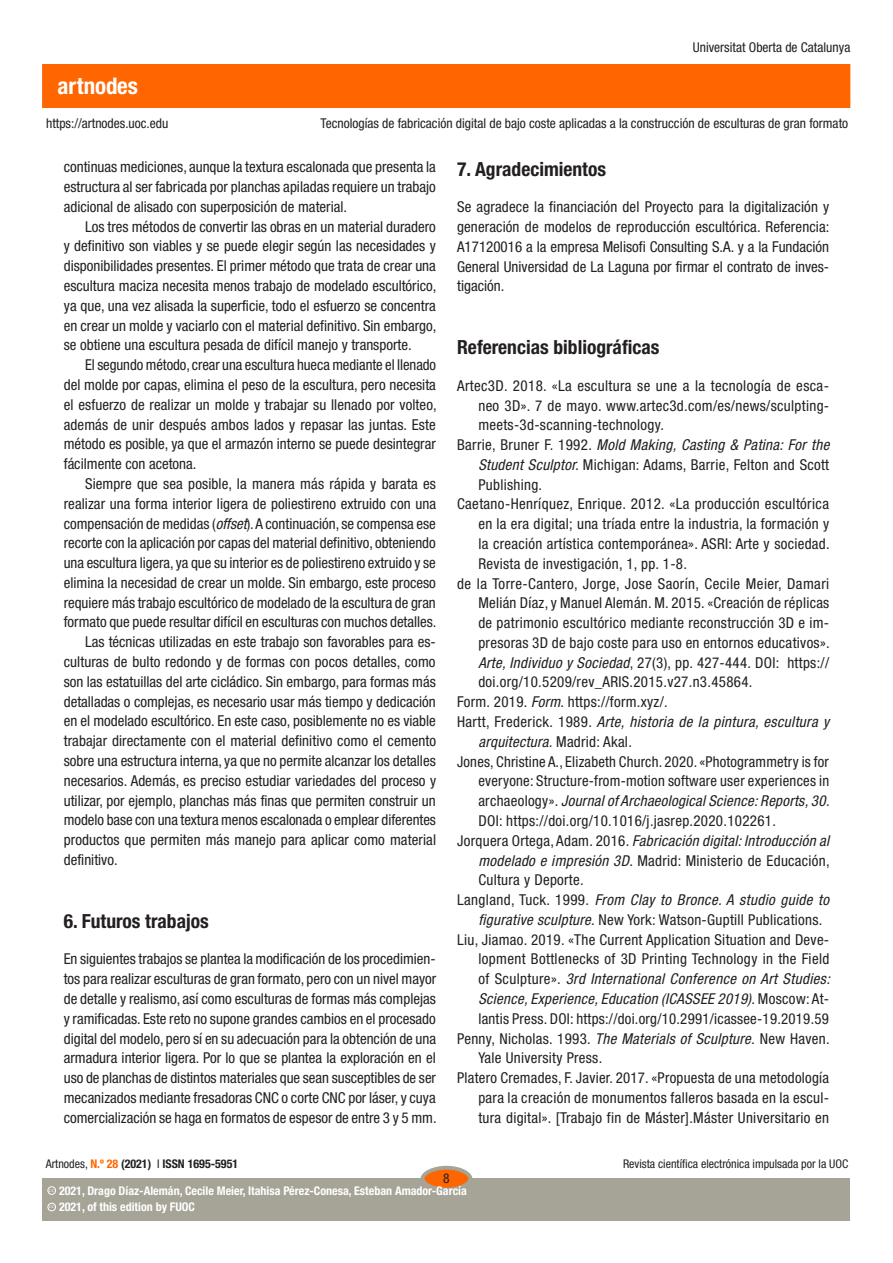
<style>
.page{position:relative;width:893px;height:1263px;background:#fff}
.page>*{position:absolute;margin:0;border:0;box-sizing:border-box;transform-origin:0 0}
.t1{font:700 condensed 22.95px "Helvetica Neue LT Std";color:#fff}
.t2{font:700 condensed 19.5px "Helvetica Neue LT Std";color:#231f20}
.text{font:condensed 15px/19.8px "Helvetica Neue LT Std";color:#231f20;text-align:justify}
.biblio{font:condensed 15px/19.8px "Helvetica Neue LT Std";letter-spacing:.02em;color:#231f20;text-align:justify}
.text1p{font:condensed 15px/19.8px "Helvetica Neue LT Std";color:#231f20;text-align:justify}
.biblio-2{font:italic condensed 15px/19.8px "Helvetica Neue LT Std";letter-spacing:.025em;color:#231f20}
.titolet{font:condensed 13.5px "Helvetica Neue LT Std";color:#231f20}
.t3{font:700 condensed 12px "Helvetica Neue LT Std";color:#fff}
.t4{font:condensed 12px "Helvetica Neue LT Std";color:#231f20}
.t5{font:700 condensed 12px "Helvetica Neue LT Std";color:#231f20}
.t6{font:600 3.9px "Adobe Caslon Pro";color:#fff}
.s1{font-style:italic}
.s2{font-style:normal}
.s3{font-weight:400}
.s4{color:#f60}
</style>
<div class="page">
<div style="left:43px;top:65px;width:807px;height:42px;background:#f60"></div>
<div style="left:43px;top:1178px;width:807px;height:42px;background:#a6a397"></div>
<div style="left:422px;top:1168px;width:48px;height:21px;background:#f60;border-radius:50%"></div>
<div style="left:421px;top:1166px;width:51px;height:25px;border:4px solid #a6a397;border-radius:50%"></div>
<div style="left:48px;top:1203px;width:8px;height:8px;border:1px solid #fff;border-radius:50%"></div>
<div style="left:48px;top:1186px;width:8px;height:8px;border:1px solid #fff;border-radius:50%"></div>
<p class="t1" style="left:58px;top:72px;width:82px">artnodes</p>
<p class="titolet" style="left:46px;top:115px;width:124px">https://artnodes.uoc.edu</p>
<p class="titolet" style="left:693px;top:40px;width:159px">Universitat Oberta de Catalunya</p>
<p class="titolet" style="left:320px;top:115px;width:529px">Tecnologías de fabricación digital de bajo coste aplicadas a la construcción de esculturas de gran formato</p>
<p class="text" style="left:64px;top:157px;width:374px">continuas mediciones, aunque la textura escalonada que presenta la estructura al ser fabricada por planchas apiladas requiere un trabajo adicional de alisado con superposición de material.</p>
<p class="text" style="left:64px;top:216px;width:374px;text-indent:21px">Los tres métodos de convertir las obras en un material duradero y definitivo son viables y se puede elegir según las necesidades y disponibilidades presentes. El primer método que trata de crear una escultura maciza necesita menos trabajo de modelado escultórico, ya que, una vez alisada la superficie, todo el esfuerzo se concentra en crear un molde y vaciarlo con el material definitivo. Sin embargo, se obtiene una escultura pesada de difícil manejo y transporte.</p>
<p class="text" style="left:64px;top:355px;width:374px;text-indent:21px">El segundo método, crear una escultura hueca mediante el llenado del molde por capas, elimina el peso de la escultura, pero necesita el esfuerzo de realizar un molde y trabajar su llenado por volteo, además de unir después ambos lados y repasar las juntas. Este método es posible, ya que el armazón interno se puede desintegrar fácilmente con acetona.</p>
<p class="text" style="left:64px;top:474px;width:374px;text-indent:21px">Siempre que sea posible, la manera más rápida y barata es realizar una forma interior ligera de poliestireno extruido con una compensación de medidas (<span class="s1">offset</span>). A continuación, se compensa ese recorte con la aplicación por capas del material definitivo, obteniendo una escultura ligera, ya que su interior es de poliestireno extruido y se elimina la necesidad de crear un molde. Sin embargo, este proceso requiere más trabajo escultórico de modelado de la escultura de gran formato que puede resultar difícil en esculturas con muchos detalles.</p>
<p class="text" style="left:64px;top:632px;width:374px;text-indent:21px">Las técnicas utilizadas en este trabajo son favorables para es&shy;culturas de bulto redondo y de formas con pocos detalles, como son las estatuillas del arte cicládico. Sin embargo, para formas más detalladas o complejas, es necesario usar más tiempo y dedicación en el modelado escultórico. En este caso, posiblemente no es viable trabajar directamente con el material definitivo como el cemento sobre una estructura interna, ya que no permite alcanzar los detalles necesarios. Además, es preciso estudiar variedades del proceso y utilizar, por ejemplo, planchas más finas que permiten construir un modelo base con una textura menos escalonada o emplear diferentes productos que permiten más manejo para aplicar como material definitivo.</p>
<p class="t2" style="left:64px;top:909px;width:146px">6. Futuros trabajos</p>
<p class="text1p" style="left:64px;top:949px;width:374px">En siguientes trabajos se plantea la modificación de los procedimien&shy;tos para realizar esculturas de gran formato, pero con un nivel mayor de detalle y realismo, así como esculturas de formas más complejas y ramificadas. Este reto no supone grandes cambios en el procesado digital del modelo, pero sí en su adecuación para la obtención de una armadura interior ligera. Por lo que se plantea la exploración en el uso de planchas de distintos materiales que sean susceptibles de ser mecanizados mediante fresadoras CNC o corte CNC por láser, y cuya comercialización se haga en formatos de espesor de entre 3 y 5 mm.</p>
<p class="t2" style="left:457px;top:157px;width:150px">7. Agradecimientos</p>
<p class="text1p" style="left:457px;top:197px;width:374px">Se agradece la financiación del Proyecto para la digitalización y generación de modelos de reproducción escultórica. Referencia:<br>A17120016 a la empresa Melisofi Consulting S.A. y a la Fundación General Universidad de La Laguna por firmar el contrato de inves&shy;tigación.</p>
<p class="t2" style="left:457px;top:335px;width:204px">Referencias bibliográficas</p>
<p class="biblio" style="left:478px;top:375px;width:352px;text-indent:-21px">Artec3D. 2018. «La escultura se une a la tecnología de esca&shy;neo 3D». 7 de mayo. www.artec3d.com/es/news/sculpting&shy;meets-3d-scanning-technology.</p>
<p class="biblio" style="left:478px;top:435px;width:352px;text-indent:-21px">Barrie, Bruner F. 1992. <span class="s1">Mold Making, Casting &amp; Patina: For the Student Sculptor.</span> Michigan: Adams, Barrie, Felton and Scott Publishing.</p>
<p class="biblio" style="left:478px;top:494px;width:353px;text-indent:-21px">Caetano-Henríquez, Enrique. 2012. «La producción escultórica en la era digital; una tríada entre la industria, la formación y la creación artística contemporánea». ASRI: Arte y sociedad.<br>Revista de investigación, 1, pp. 1-8.</p>
<p class="biblio" style="left:478px;top:573px;width:353px;text-indent:-21px">de la Torre-Cantero, Jorge, Jose Saorín, Cecile Meier, Damari Melián Díaz, y Manuel Alemán. M. 2015. «Creación de réplicas de patrimonio escultórico mediante reconstrucción 3D e im&shy;presoras 3D de bajo coste para uso en entornos educativos».<br><span class="s1">Arte, Individuo y Sociedad</span>, 27(3), pp. 427-444. DOI: https:// doi.org/10.5209/rev_ARIS.2015.v27.n3.45864.</p>
<p class="biblio" style="left:457px;top:692px;width:212px">Form. 2019. <span class="s1">Form</span>. https://form.xyz/.</p>
<p class="biblio-2" style="left:478px;top:712px;width:352px;text-indent:-21px"><span class="s2">Hartt, Frederick. 1989.</span> Arte, historia de la pintura, escultura y arquitectura. <span class="s2">Madrid: Akal.</span></p>
<p class="biblio" style="left:478px;top:751px;width:353px;text-indent:-21px">Jones, Christine A., Elizabeth Church. 2020. «Photogrammetry is for everyone: Structure-from-motion software user experiences in archaeology». <span class="s1">Journal of Archaeological Science: Reports, 30</span>.<br>DOI: https://doi.org/10.1016/j.jasrep.2020.102261.</p>
<p class="biblio" style="left:478px;top:830px;width:353px;text-indent:-21px">Jorquera Ortega, Adam. 2016. <span class="s1">Fabricación digital: Introducción al modelado e impresión 3D</span>. Madrid: Ministerio de Educación, Cultura y Deporte.</p>
<p class="biblio" style="left:478px;top:890px;width:352px;text-indent:-21px">Langland, Tuck. 1999. <span class="s1">From Clay to Bronce. A studio guide to figurative sculpture</span>. New York: Watson-Guptill Publications.</p>
<p class="biblio" style="left:478px;top:929px;width:353px;text-indent:-21px">Liu, Jiamao. 2019. «The Current Application Situation and Deve&shy;lopment Bottlenecks of 3D Printing Technology in the Field of Sculpture». <span class="s1">3rd International Conference on Art Studies:<br>Science, Experience, Education (ICASSEE 2019)</span>. Moscow: At&shy;lantis Press. DOI: https://doi.org/10.2991/icassee-19.2019.59</p>
<p class="biblio" style="left:478px;top:1028px;width:353px;text-indent:-21px">Penny, Nicholas. 1993. <span class="s1">The Materials of Sculpture.</span> New Haven.<br>Yale University Press.</p>
<p class="biblio" style="left:478px;top:1068px;width:352px;text-indent:-21px">Platero Cremades, F. Javier. 2017. «Propuesta de una metodología para la creación de monumentos falleros basada en la escul&shy;tura digital». [Trabajo fin de Máster].Máster Universitario en</p>
<p class="t5" style="left:46px;top:1157px;width:194px"><span class="s3">Artnodes,</span> <span class="s4">N.º 28</span> (2021) <span class="s3">I</span> ISSN 1695-5951</p>
<p class="t6" style="left:49px;top:1205px;width:7px">CC</p>
<p class="t3" style="left:59px;top:1200px;width:138px">2021, of this edition by FUOC</p>
<p class="titolet" style="left:443px;top:1171px;width:8px">8</p>
<p class="t3" style="left:59px;top:1183px;width:409px">2021, Drago Díaz-Alemán, Cecile Meier, Itahisa Pérez-Conesa, Esteban Amador-García</p>
<p class="t6" style="left:49px;top:1188px;width:7px">CC</p>
<p class="t4" style="left:623px;top:1157px;width:227px">Revista científica electrónica impulsada por la UOC</p>
</div>
